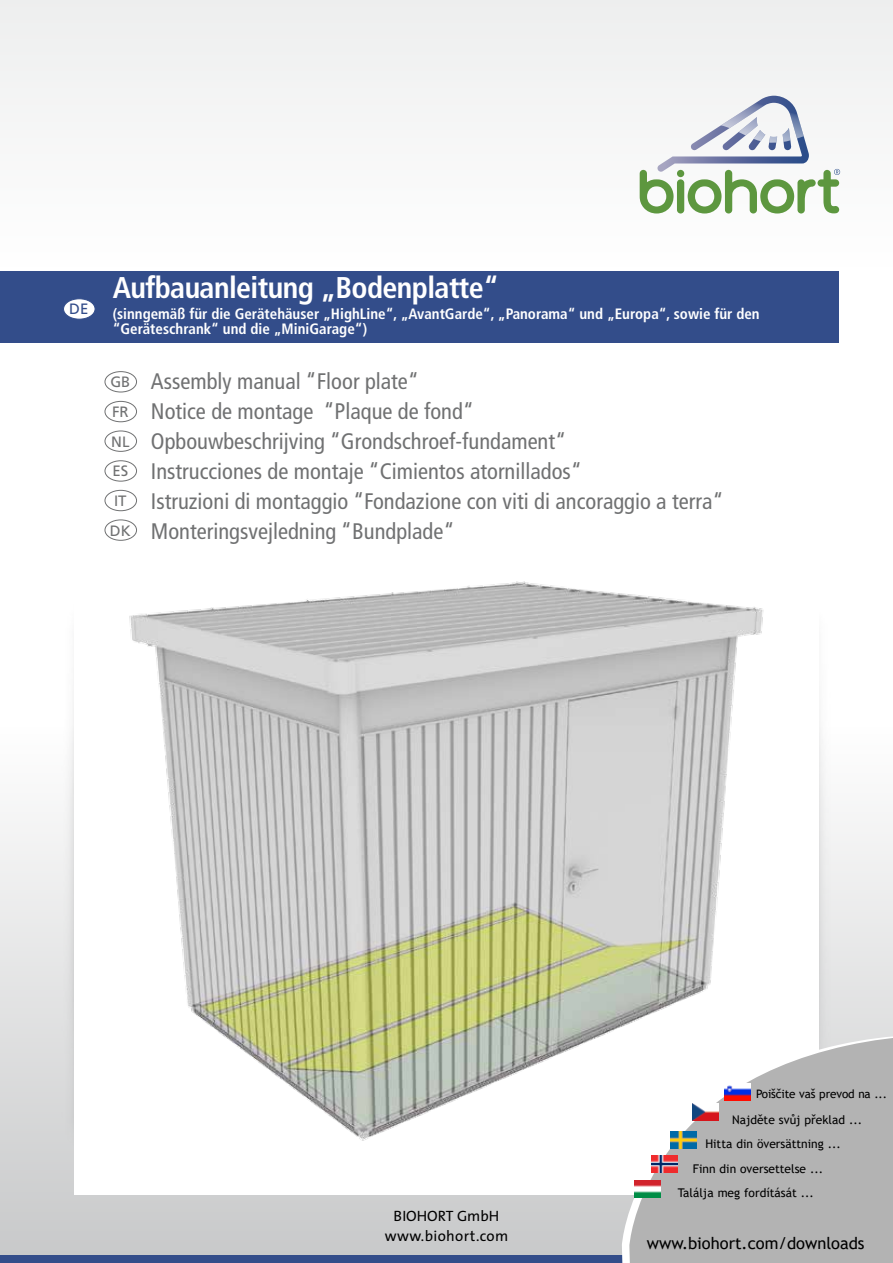
<style>
.page{position:relative;width:893px;height:1263px;background:#fff}
.page>*{position:absolute;margin:0;border:0;box-sizing:border-box;transform-origin:0 0}
.t1{font:700 condensed 30px "Frutiger LT Std";letter-spacing:-.02em;color:#fff}
.t2{font:condensed 22.5px/30px "Frutiger LT Std";color:#707172}
.t3{font:16.5px "Trebuchet MS";color:#000}
.t4{font:700 condensed 15px/15px "Frutiger LT Std";color:#fff}
.t5{font:15px/19.5px "The Sans";letter-spacing:.01em;color:#000;text-align:center}
.t6{font:15px/29.7px "Frutiger LT Std";color:#707172;text-align:justify}
.t7{font:15px "Frutiger LT Std";color:#334d8a}
.t8{font:12px "Trebuchet MS";color:#000}
.t9{font:11.7px "Trebuchet MS";letter-spacing:-.01em;color:#000}
</style>
<div class="page">
<div style="left:0;top:271px;width:839px;height:71px;background:#334d8a"></div>
<div style="left:0;top:0;width:893px;height:267px;background:#f5f6f6"></div>
<div style="left:0;top:727px;width:893px;height:536px;background:linear-gradient(to bottom,#fefefe,#c7c8c9)"></div>
<div style="left:105px;top:371px;width:32px;height:21px;border:1px solid #707172;border-radius:50%"></div>
<div style="left:105px;top:401px;width:32px;height:21px;border:1px solid #707172;border-radius:50%"></div>
<div style="left:105px;top:431px;width:32px;height:21px;border:1px solid #707172;border-radius:50%"></div>
<div style="left:64px;top:299px;width:31px;height:20px;background:#fff;border-radius:50%"></div>
<div style="left:63px;top:298px;width:32px;height:22px;border:1px solid #334d8a;border-radius:50%"></div>
<div style="left:105px;top:490px;width:32px;height:21px;border:1px solid #707172;border-radius:50%"></div>
<div style="left:105px;top:460px;width:32px;height:21px;border:1px solid #707172;border-radius:50%"></div>
<div style="left:0;top:1255px;width:893px;height:8px;background:#334d8a"></div>
<svg style="left:640px;top:96px;width:200px;height:117px"></svg>
<div style="left:74px;top:558px;width:745px;height:637px;background:#fff"></div>
<svg style="left:622px;top:999px;width:271px;height:264px;fill:#e1e2e2"></svg>
<div style="left:629px;top:1031px;width:264px;height:232px;background:#b3b3b3"></div>
<img style="left:652px;top:1155px;width:26px;height:18px">
<img style="left:634px;top:1181px;width:26px;height:17px">
<img style="left:13px;top:581px;width:849px;height:570px">
<div style="left:105px;top:519px;width:32px;height:22px;border:1px solid #707172;border-radius:50%"></div>
<p class="t7" style="left:69px;top:300px;width:21px">DE</p>
<h1 class="t1" style="left:113px;top:270px;width:388px">Aufbauanleitung „Bodenplatte“</h1>
<p class="t4" style="left:113px;top:306px;width:649px">(sinngemäß für die Gerätehäuser „HighLine“, „AvantGarde“, „Panorama“ und „Europa“, sowie für den “Geräteschrank“ und die „MiniGarage“)</p>
<p class="t2" style="left:151px;top:367px;width:574px">Assembly manual “Floor plate“<br>Notice de montage “Plaque de fond“<br>Opbouwbeschrijving “Grondschroef-fundament“<br>Instrucciones de montaje “Cimientos atornillados“<br>Istruzioni di montaggio “Fondazione con viti di ancoraggio a terra“ Monteringsvejledning “Bundplade“</p>
<p class="t6" style="left:110px;top:367px;width:21px">GB FR NL</p>
<p class="t6" style="left:112px;top:456px;width:17px">ES</p>
<p class="t6" style="left:114px;top:486px;width:14px">IT</p>
<p class="t6" style="left:110px;top:515px;width:22px">DK</p>
<p class="t5" style="left:385px;top:1206px;width:125px">BIOHORT GmbH www.biohort.com</p>
<p class="t9" style="left:756px;top:1086px;width:133px">Poiščite vaš prevod na ...</p>
<p class="t8" style="left:732px;top:1112px;width:132px">Najděte svůj překlad ...</p>
<p class="t8" style="left:705px;top:1136px;width:137px">Hitta din översättning ...</p>
<p class="t8" style="left:693px;top:1161px;width:132px">Finn din oversettelse ...</p>
<p class="t8" style="left:678px;top:1185px;width:138px">Találja meg fordítását ...</p>
<p class="t3" style="left:647px;top:1233px;width:219px">www.biohort.com/downloads</p>
</div>
